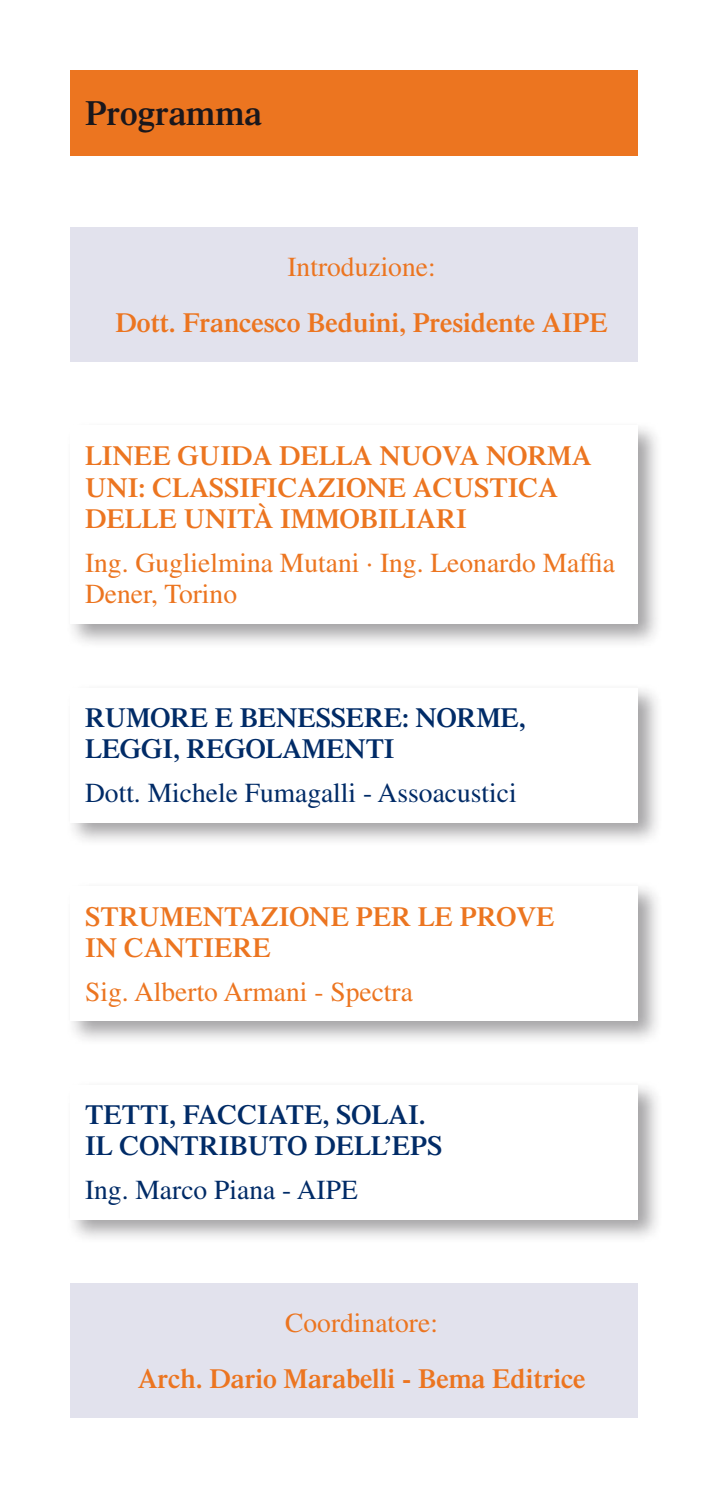
<style>
.page{position:relative;width:709px;height:1489px;background:#fff}
.page>*{position:absolute;margin:0;border:0;box-sizing:border-box;transform-origin:0 0}
.t1{font:600 35px "Times LT Std";color:#1a171c}
.t2{font:600 27.5px/31.2px "Times LT Std";color:#ec7520}
.t3{font:27.5px/31.2px "Times LT Std";color:#ec7520}
.t4{font:600 27.5px/31.2px "Times LT Std";color:#002b67}
.t5{font:27.5px "Times LT Std";color:#002b67}
</style>
<div class="page">
<div style="left:71px;top:71px;width:567px;height:85px;background:#ec7520"></div>
<div style="left:71px;top:227px;width:567px;height:134px;background:#e2e2ed"></div>
<div style="left:65px;top:419px;width:598px;height:229px;background:#1a171c;opacity:.4"></div>
<div style="left:71px;top:425px;width:567px;height:199px;background:#fff"></div>
<div style="left:65px;top:682px;width:598px;height:164px;background:#1a171c;opacity:.4"></div>
<div style="left:71px;top:687px;width:567px;height:135px;background:#fff"></div>
<div style="left:65px;top:880px;width:598px;height:165px;background:#1a171c;opacity:.4"></div>
<div style="left:71px;top:886px;width:567px;height:134px;background:#fff"></div>
<div style="left:65px;top:1078px;width:598px;height:165px;background:#1a171c;opacity:.4"></div>
<div style="left:71px;top:1084px;width:567px;height:135px;background:#fff"></div>
<div style="left:71px;top:1283px;width:567px;height:134px;background:#e2e2ed"></div>
<p class="t1" style="left:85px;top:93px;width:178px">PROGRAMMA</p>
<p class="t3" style="left:287px;top:250px;width:150px">Introduzione:</p>
<p class="t2" style="left:115px;top:306px;width:484px">DOTT. FRANCESCO BEDUINI, PRESIDENTE AIPE</p>
<p class="t2" style="left:85px;top:440px;width:508px">LINEE GUIDA DELLA NUOVA NORMA<br>UNI: CLASSIFICAZIONE ACUSTICA<br>DELLE UNITÀ IMMOBILIARI</p>
<p class="t3" style="left:85px;top:546px;width:531px">Ing. Guglielmina Mutani · Ing. Leonardo Maffia<br>Dener, Torino</p>
<p class="t4" style="left:85px;top:701px;width:442px">RUMORE E BENESSERE: NORME,<br>LEGGI</p>
<p class="t4" style="left:173px;top:732px;width:208px">, REGOLAMENTI</p>
<p class="t5" style="left:85px;top:777px;width:433px">Dott. Michele Fumagalli - Assoacustici</p>
<p class="t2" style="left:85px;top:900px;width:471px">STRUMENTAZIONE PER LE PROVE<br>IN CANTIERE</p>
<p class="t3" style="left:85px;top:975px;width:329px">Sig. Alberto Armani - Spectra</p>
<p class="t4" style="left:85px;top:1098px;width:359px">TETTI , FACCIATE, SOLAI.<br>IL CONTRIBUTO DELL’EPS</p>
<p class="t5" style="left:85px;top:1174px;width:274px">Ing. Marco Piana - Aipe</p>
<p class="t3" style="left:285px;top:1306px;width:154px">Coordinatore:</p>
<p class="t2" style="left:138px;top:1362px;width:449px">ARCH. DARIO MARABELLI - BEMA EDITRICE</p>
</div>
